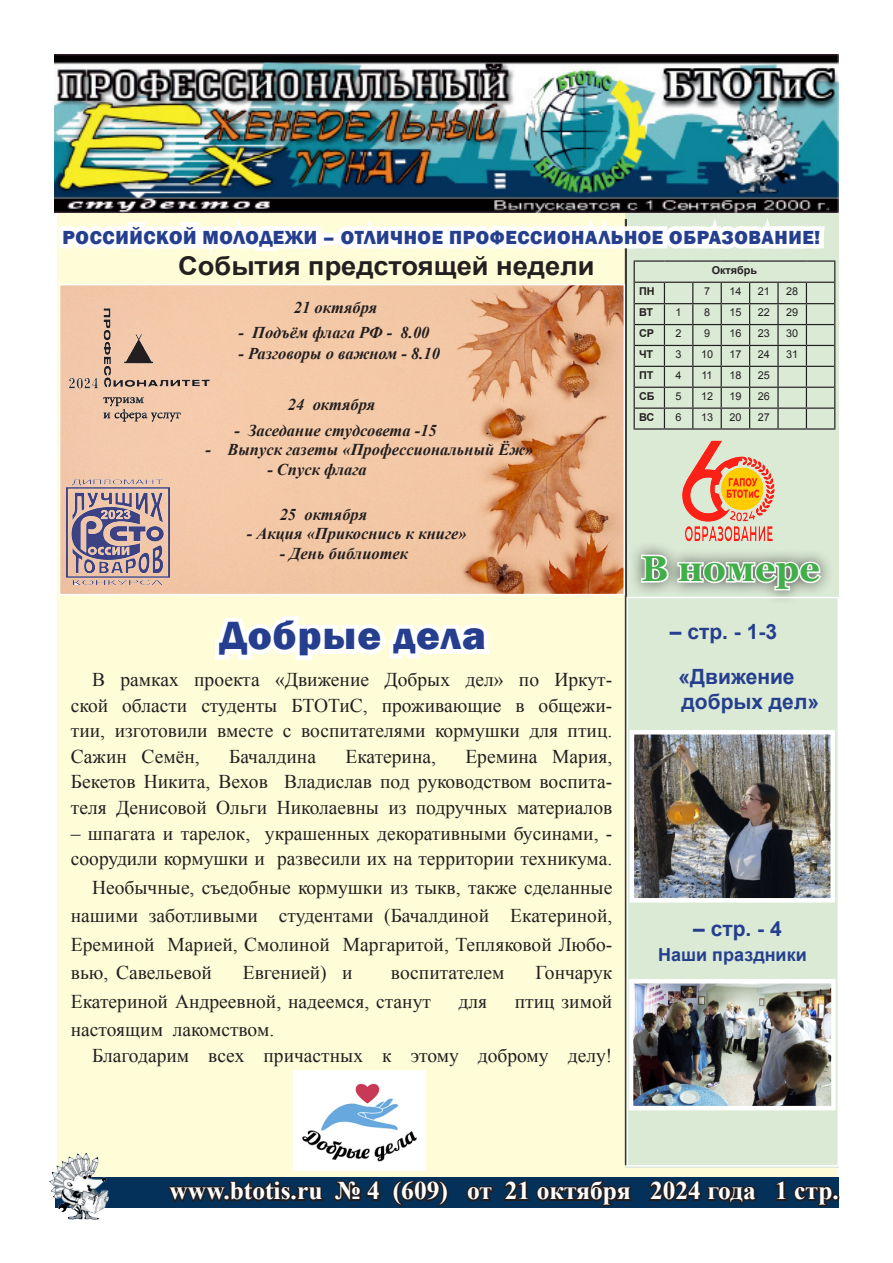
<style>
.page{position:relative;width:893px;height:1263px;background:#fff}
.page>*{position:absolute;margin:0;border:0;box-sizing:border-box;transform-origin:0 0}
.t1{font:800 40.5px "Franklin Gothic";letter-spacing:.03em;color:#253f8e}
.t2{font:700 36px "Georgia";color:#40ae49}
.t3{font:700 25.95px "Arial";color:#231f20;scale:1.05 1}
.t4{font:700 25.5px "Times New Roman";color:#fff}
.t5{font:700 21px "Arial";color:#253f8e}
.t6{font:19.5px/25.5px "Times New Roman";color:#231f20;text-align:justify}
.t7{font:800 19.5px "Franklin Gothic";letter-spacing:.03em;color:#253f8e}
.t8{font:700 18px "Arial";color:#253f8e}
.t9{font:italic 700 16.5px "Times New Roman";color:#231f20}
.t10{font:10.8px "Arial";color:#231f20}
.t11{font:700 10.8px "Arial";color:#231f20}
</style>
<div class="page">
<div style="left:57px;top:213px;width:781px;height:965px;background:#fffcd8"></div>
<div style="left:625px;top:210px;width:214px;height:957px;background:#daead5"></div>
<img style="left:54px;top:54px;width:785px;height:158px">
<hr style="left:626px;top:219px;width:1px;height:946px;background:#231f20">
<hr style="left:625px;top:219px;width:1px;height:946px;background:#231f20">
<div style="left:626px;top:540px;width:267px;height:95px;background:#231f20;opacity:.75"></div>
<svg style="left:639px;top:552px;width:184px;height:40px;background:#cad2c7"></svg>
<div style="left:55px;top:1177px;width:783px;height:31px;background:#04315a"></div>
<svg style="left:168px;top:1180px;width:156px;height:22px"></svg>
<svg style="left:334px;top:1180px;width:47px;height:22px"></svg>
<svg style="left:392px;top:1180px;width:57px;height:27px"></svg>
<svg style="left:466px;top:1186px;width:27px;height:16px"></svg>
<svg style="left:504px;top:1180px;width:128px;height:27px"></svg>
<svg style="left:649px;top:1180px;width:109px;height:24px"></svg>
<svg style="left:773px;top:1166px;width:67px;height:42px"></svg>
<hr style="left:634px;top:428px;width:30px;height:2px;background:#231f20">
<hr style="left:721px;top:428px;width:29px;height:2px;background:#231f20">
<hr style="left:750px;top:428px;width:28px;height:2px;background:#231f20">
<hr style="left:778px;top:428px;width:28px;height:2px;background:#231f20">
<hr style="left:806px;top:428px;width:29px;height:2px;background:#231f20">
<hr style="left:664px;top:428px;width:29px;height:2px;background:#231f20">
<hr style="left:693px;top:428px;width:28px;height:2px;background:#231f20">
<div style="left:626px;top:597px;width:213px;height:569px;border:2px solid #fff"></div>
<img style="left:49px;top:1152px;width:60px;height:68px">
<img style="left:677px;top:440px;width:103px;height:107px">
<svg style="left:55px;top:164px;width:780px;height:264px"></svg>
<img style="left:62px;top:287px;width:560px;height:305px">
<div style="left:59px;top:284px;width:566px;height:311px;border:2px solid #fff"></div>
<img style="left:67px;top:480px;width:103px;height:104px">
<img style="left:66px;top:304px;width:152px;height:118px">
<svg style="left:215px;top:616px;width:276px;height:44px"></svg>
<img style="left:635px;top:735px;width:195px;height:162px">
<div style="left:630px;top:730px;width:205px;height:172px;border:4px solid #fff"></div>
<img style="left:634px;top:984px;width:197px;height:121px">
<div style="left:629px;top:979px;width:207px;height:131px;border:4px solid #fff"></div>
<img style="left:293px;top:1070px;width:132px;height:101px">
<p class="t7" style="left:63px;top:225px;width:759px">РОССИЙСКОЙ МОЛОДЕЖИ – ОТЛИЧНОЕ ПРОФЕССИОНАЛЬНОЕ ОБРАЗОВАНИЕ!</p>
<p class="t3" style="left:178px;top:249px;width:398px">События предстоящей недели</p>
<p class="t11" style="left:712px;top:263px;width:47px">Октябрь</p>
<p class="t9" style="left:294px;top:296px;width:85px">21 октября</p>
<p class="t9" style="left:238px;top:321px;width:193px">- Подъём флага РФ - 8.00</p>
<p class="t9" style="left:238px;top:342px;width:203px">- Разговоры о важном - 8.10</p>
<p class="t9" style="left:288px;top:393px;width:89px">24 октября</p>
<p class="t9" style="left:234px;top:419px;width:204px">- Заседание студсовета -15</p>
<p class="t9" style="left:205px;top:438px;width:329px">- Выпуск газеты «Профессиональный Ёж»</p>
<p class="t9" style="left:267px;top:458px;width:101px">- Спуск флага</p>
<p class="t9" style="left:280px;top:503px;width:89px">25 октября</p>
<p class="t9" style="left:247px;top:522px;width:221px">- Акция «Прикоснись к книге»</p>
<p class="t9" style="left:280px;top:542px;width:130px">- День библиотек</p>
<p class="t1" style="left:220px;top:610px;width:267px">Добрые дела</p>
<p class="t6" style="left:71px;top:667px;width:543px;text-indent:21px">В рамках проекта «Движение Добрых дел» по Иркут&shy;ской области студенты БТОТиС, проживающие в общежи&shy;тии, изготовили вместе с воспитателями кормушки для птиц.<br>Сажин Семён,</p>
<p class="t6" style="left:71px;top:743px;width:543px;text-indent:395px">Еремина Мария, Бекетов Никита, Вехов Владислав под руководством воспита&shy;теля Денисовой Ольги Николаевны из подручных материалов</p>
<p class="t6" style="left:71px;top:820px;width:543px">– шпагата и тарелок, украшенных декоративными бусинами, - соорудили кормушки и развесили их на территории техникума.</p>
<p class="t6" style="left:71px;top:872px;width:543px;line-height:28.5px;text-indent:21px">Необычные, съедобные кормушки из тыкв, также сделанные нашими заботливыми студентами (Бачалдиной Екатериной, Ереминой Марией, Смолиной Маргаритой, Тепляковой Любо&shy;вью, Савельевой</p>
<p class="t6" style="left:229px;top:743px;width:88px">Бачалдина</p>
<p class="t6" style="left:345px;top:743px;width:92px">Екатерина,</p>
<p class="t6" style="left:243px;top:959px;width:111px">Евгенией) и</p>
<p class="t6" style="left:391px;top:959px;width:115px">воспитателем</p>
<p class="t6" style="left:535px;top:959px;width:78px">Гончарук</p>
<p class="t6" style="left:71px;top:988px;width:362px">Екатериной Андреевной, надеемся, станут</p>
<p class="t6" style="left:459px;top:988px;width:30px">для</p>
<p class="t6" style="left:515px;top:988px;width:99px">птиц зимой</p>
<p class="t6" style="left:71px;top:1016px;width:205px">настоящим лакомством.</p>
<p class="t6" style="left:92px;top:1042px;width:522px">Благодарим всех причастных к этому доброму делу!</p>
<p class="t11" style="left:639px;top:284px;width:17px">ПН</p>
<p class="t10" style="left:704px;top:284px;width:8px">7</p>
<p class="t10" style="left:729px;top:284px;width:14px">14</p>
<p class="t10" style="left:758px;top:284px;width:14px">21</p>
<p class="t10" style="left:786px;top:284px;width:14px">28</p>
<p class="t11" style="left:639px;top:305px;width:16px">ВТ</p>
<p class="t10" style="left:676px;top:305px;width:8px">1</p>
<p class="t10" style="left:704px;top:305px;width:8px">8</p>
<p class="t10" style="left:729px;top:305px;width:14px">15</p>
<p class="t10" style="left:758px;top:305px;width:14px">22</p>
<p class="t10" style="left:786px;top:305px;width:14px">29</p>
<p class="t11" style="left:639px;top:326px;width:17px">СР</p>
<p class="t10" style="left:676px;top:326px;width:8px">2</p>
<p class="t10" style="left:704px;top:326px;width:8px">9</p>
<p class="t10" style="left:729px;top:326px;width:14px">16</p>
<p class="t10" style="left:758px;top:326px;width:14px">23</p>
<p class="t10" style="left:786px;top:326px;width:14px">30</p>
<p class="t11" style="left:639px;top:347px;width:16px">ЧТ</p>
<p class="t10" style="left:676px;top:347px;width:8px">3</p>
<p class="t10" style="left:701px;top:347px;width:14px">10</p>
<p class="t10" style="left:729px;top:347px;width:14px">17</p>
<p class="t10" style="left:758px;top:347px;width:14px">24</p>
<p class="t10" style="left:786px;top:347px;width:14px">31</p>
<p class="t11" style="left:639px;top:368px;width:16px">ПТ</p>
<p class="t10" style="left:676px;top:368px;width:8px">4</p>
<p class="t10" style="left:701px;top:368px;width:13px">11</p>
<p class="t10" style="left:729px;top:368px;width:14px">18</p>
<p class="t10" style="left:758px;top:368px;width:14px">25</p>
<p class="t11" style="left:639px;top:389px;width:17px">СБ</p>
<p class="t10" style="left:676px;top:389px;width:8px">5</p>
<p class="t10" style="left:701px;top:389px;width:14px">12</p>
<p class="t10" style="left:729px;top:389px;width:14px">19</p>
<p class="t10" style="left:758px;top:389px;width:14px">26</p>
<p class="t11" style="left:639px;top:410px;width:17px">ВС</p>
<p class="t10" style="left:676px;top:410px;width:8px">6</p>
<p class="t10" style="left:701px;top:410px;width:14px">13</p>
<p class="t10" style="left:729px;top:410px;width:14px">20</p>
<p class="t10" style="left:758px;top:410px;width:14px">27</p>
<p class="t2" style="left:641px;top:545px;width:180px">В номере</p>
<p class="t5" style="left:670px;top:617px;width:109px">– стр. - 1-3</p>
<p class="t5" style="left:679px;top:662px;width:118px">«Движение</p>
<p class="t5" style="left:681px;top:688px;width:139px">добрых дел»</p>
<p class="t5" style="left:693px;top:914px;width:90px">– стр. - 4</p>
<p class="t8" style="left:658px;top:943px;width:150px">Наши праздники</p>
<p class="t4" style="left:170px;top:1173px;width:671px">www.btotis.ru № 4 (609) от 21 октября 2024 года 1 стр.</p>
</div>
